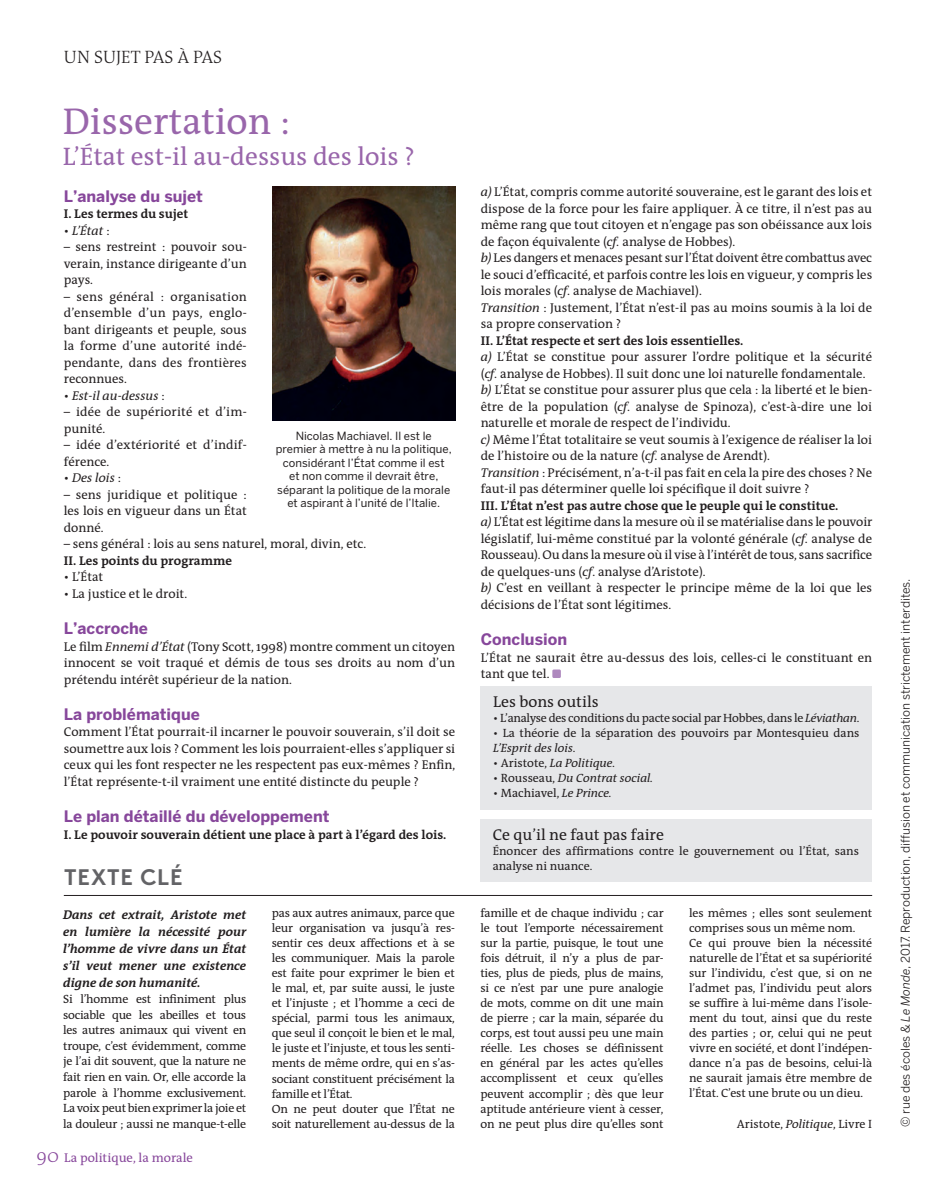
<style>
.page{position:relative;width:936px;height:1191px;background:#fff}
.page>*{position:absolute;margin:0;border:0;box-sizing:border-box;transform-origin:0 0}
.t1{font:37.5px "The Antiqua B5";color:#9966ab}
.t2{font:25.5px "The Antiqua B5";color:#9966ab}
.t3{font:700 22.5px "Brown";letter-spacing:.035em;color:#636366}
.t4{font:300 18px "The Antiqua B3";color:#231f20}
.t5{font:300 18px "The Antiqua B3";color:#87479b}
.t6{font:700 15.75px "Benton Sans";color:#87479b}
.t7{font:15.75px "The Antiqua B5";color:#231f20}
.t8{font:12.75px/16.5px "The Antiqua B5";color:#231f20}
.t9{font:700 12.75px "The Antiqua B7";color:#231f20}
.t10{font:italic 700 12.75px/17.1px "The Antiqua";color:#231f20;text-align:justify}
.t11{font:italic 12.75px "The Antiqua B5 i";color:#231f20}
.t12{font:12.75px "The Antiqua B5";color:#87479b}
.t13{font:12px/15px "The Antiqua B5";letter-spacing:-.02em;color:#231f20;text-align:justify}
.t14{font:12px/15px "The Antiqua B5";color:#231f20}
.t15{font:12px "Benton Sans";color:#231f20}
.t16{font:italic 12px "The Antiqua B5 i";color:#231f20}
.t17{font:11.25px/13.5px "Benton Sans";color:#231f20;text-align:center}
.s1{font-family:"The Antiqua B5";font-style:normal}
.s2{font-family:"The Antiqua B5 i";font-style:italic}
.s3{font-style:italic}
</style>
<div class="page">
<div style="left:552px;top:669px;width:9px;height:9px;background:#ae88be;border-radius:2px"></div>
<img style="left:272px;top:187px;width:183px;height:233px">
<hr style="left:64px;top:895px;width:808px;height:1px;background:#231f20">
<div style="left:480px;top:819px;width:391px;height:63px;background:#e6e7e9"></div>
<div style="left:480px;top:687px;width:392px;height:123px;background:#e6e7e9"></div>
<h3 class="t4" style="left:64px;top:48px;width:160px">UN SUJET PAS À PAS</h3>
<h1 class="t1" style="left:63px;top:102px;width:229px">Dissertation :</h1>
<h2 class="t2" style="left:63px;top:143px;width:354px">L’État est-il au-dessus des lois ?</h2>
<p class="t6" style="left:64px;top:187px;width:141px">L’analyse du sujet</p>
<p class="t9" style="left:64px;top:207px;width:126px">I. Les termes du sujet</p>
<p class="t11" style="left:64px;top:224px;width:48px"><span class="s1">•</span> L’État <span class="s1">:</span></p>
<p class="t8" style="left:64px;top:239px;width:184px;text-align:justify">– sens restreint : pouvoir sou&shy;verain, instance dirigeante d’un pays.</p>
<p class="t8" style="left:64px;top:289px;width:184px;text-align:justify">– sens général : organisation d’ensemble d’un pays, englo&shy;bant dirigeants et peuple, sous la forme d’une autorité indé&shy;pendante, dans des frontières reconnues.</p>
<p class="t11" style="left:64px;top:389px;width:102px"><span class="s1">•</span> Est-il au-dessus <span class="s1">:</span></p>
<p class="t8" style="left:64px;top:404px;width:184px">– idée de supériorité et d’im&shy;punité.</p>
<p class="t8" style="left:64px;top:437px;width:184px">– idée d’extériorité et d’indif&shy;férence.</p>
<p class="t11" style="left:64px;top:471px;width:59px"><span class="s1">•</span> Des lois <span class="s1">:</span></p>
<p class="t8" style="left:64px;top:487px;width:184px;text-align:justify">– sens juridique et politique : les lois en vigueur dans un État donné.</p>
<p class="t8" style="left:64px;top:536px;width:304px">– sens général : lois au sens naturel, moral, divin, etc.</p>
<p class="t9" style="left:64px;top:553px;width:170px">II. Les points du programme</p>
<p class="t8" style="left:64px;top:569px;width:41px">• L’État</p>
<p class="t8" style="left:64px;top:586px;width:125px">• La justice et le droit.</p>
<p class="t6" style="left:64px;top:619px;width:86px">L’accroche</p>
<p class="t8" style="left:64px;top:638px;width:393px;text-align:justify">Le film <span class="s2">Ennemi d’État</span> (Tony Scott, 1998) montre comment un citoyen innocent se voit traqué et démis de tous ses droits au nom d’un prétendu intérêt supérieur de la nation.</p>
<p class="t6" style="left:64px;top:705px;width:137px">La problématique</p>
<p class="t8" style="left:64px;top:724px;width:393px;text-align:justify">Comment l’État pourrait-il incarner le pouvoir souverain, s’il doit se soumettre aux lois ? Comment les lois pourraient-elles s’appliquer si ceux qui les font respecter ne les respectent pas eux-mêmes ? Enfin, l’État représente-t-il vraiment une entité distincte du peuple ?</p>
<p class="t6" style="left:64px;top:807px;width:267px">Le plan détaillé du développement</p>
<p class="t9" style="left:64px;top:827px;width:384px">I. Le pouvoir souverain détient une place à part à l’égard des lois.</p>
<p class="t17" style="left:276px;top:429px;width:178px">Nicolas Machiavel. Il est le premier à mettre à nu la politique, considérant l’État comme il est<br>et non comme il devrait être, séparant la politique de la morale et aspirant à l’unité de l’Italie.</p>
<h3 class="t3" style="left:64px;top:858px;width:120px">TEXTE CLÉ</h3>
<p class="t8" style="left:480px;top:184px;width:393px"><span class="s2">a)</span> L’État, compris comme autorité souveraine, est le garant des lois et dispose de la force pour les faire appliquer. À ce titre, il n’est pas au même rang que tout citoyen et n’engage pas son obéissance aux lois de façon équivalente (<span class="s2">cf.</span> analyse de Hobbes).<br><span class="s2">b)</span> Les dangers et menaces pesant sur l’État doivent être combattus avec le souci d’efficacité, et parfois contre les lois en vigueur, y compris les lois morales (<span class="s2">cf.</span> analyse de Machiavel).<br><span class="s2">Transition</span> : Justement, l’État n’est-il pas au moins soumis à la loi de sa propre conservation ?</p>
<p class="t9" style="left:480px;top:333px;width:264px">II. L’État respecte et sert des lois essentielles.</p>
<p class="t8" style="left:480px;top:349px;width:393px"><span class="s2">a)</span> L’État se constitue pour assurer l’ordre politique et la sécurité (<span class="s2">cf.</span> analyse de Hobbes). Il suit donc une loi naturelle fondamentale. <span class="s2">b)</span> L’État se constitue pour assurer plus que cela : la liberté et le bien&shy;être de la population (<span class="s2">cf.</span> analyse de Spinoza), c’est-à-dire une loi naturelle et morale de respect de l’individu.<br><span class="s2">c)</span> Même l’État totalitaire se veut soumis à l’exigence de réaliser la loi de l’histoire ou de la nature (<span class="s2">cf.</span> analyse de Arendt).<br><span class="s2">Transition</span> : Précisément, n’a-t-il pas fait en cela la pire des choses ? Ne faut-il pas déterminer quelle loi spécifique il doit suivre ?</p>
<p class="t9" style="left:480px;top:498px;width:359px">III. L’État n’est pas autre chose que le peuple qui le constitue.</p>
<p class="t8" style="left:480px;top:514px;width:393px"><span class="s2">a)</span> L’État est légitime dans la mesure où il se matérialise dans le pouvoir législatif, lui-même constitué par la volonté générale (<span class="s2">cf.</span> analyse de Rousseau). Ou dans la mesure où il vise à l’intérêt de tous, sans sacrifice de quelques-uns (<span class="s2">cf</span>. analyse d’Aristote).<br><span class="s2">b)</span> C’est en veillant à respecter le principe même de la loi que les décisions de l’État sont légitimes.</p>
<p class="t6" style="left:480px;top:630px;width:88px">Conclusion</p>
<p class="t8" style="left:480px;top:649px;width:393px">L’État ne saurait être au-dessus des lois, celles-ci le constituant en tant que tel.</p>
<p class="t7" style="left:493px;top:693px;width:107px">Les bons outils</p>
<p class="t13" style="left:493px;top:711px;width:368px">• L’analyse des conditions du pacte social par Hobbes, dans le <span class="s2">Léviathan</span>.</p>
<p class="t14" style="left:493px;top:726px;width:368px">• La théorie de la séparation des pouvoirs par Montesquieu dans</p>
<p class="t16" style="left:493px;top:742px;width:84px">L’Esprit des lois<span class="s1">.</span></p>
<p class="t16" style="left:493px;top:757px;width:124px"><span class="s1">• Aristote,</span> La Politique.</p>
<p class="t16" style="left:493px;top:772px;width:161px"><span class="s1">• Rousseau,</span> Du Contrat social.</p>
<p class="t14" style="left:493px;top:786px;width:120px">• Machiavel, <span class="s2">Le Prince.</span></p>
<p class="t7" style="left:492px;top:826px;width:173px">Ce qu’il ne faut pas faire</p>
<p class="t14" style="left:492px;top:843px;width:368px">Énoncer des affirmations contre le gouvernement ou l’État, sans analyse ni nuance.</p>
<p class="t10" style="left:63px;top:906px;width:185px">Dans cet extrait, Aristote met en lumière la nécessité pour l’homme de vivre dans un État s’il veut mener une existence digne de son humanité.</p>
<p class="t13" style="left:63px;top:991px;width:185px;line-height:15.6px">Si l’homme est infiniment plus sociable que les abeilles et tous les autres animaux qui vivent en troupe, c’est évidemment, comme je l’ai dit souvent, que la nature ne fait rien en vain. Or, elle accorde la parole à l’homme exclusivement.<br>La voix peut bien exprimer la joie et la douleur ; aussi ne manque-t-elle</p>
<p class="t12" style="left:64px;top:1150px;width:130px">La politique, la morale</p>
<h3 class="t5" style="left:36px;top:1147px;width:24px">90</h3>
<p class="t13" style="left:272px;top:905px;width:185px;text-align:left">pas aux autres animaux, parce que leur organisation va jusqu’à res&shy;sentir ces deux affections et à se les communiquer. Mais la parole est faite pour exprimer le bien et le mal, et, par suite aussi, le juste et l’injuste ; et l’homme a ceci de spécial, parmi tous les animaux, que seul il conçoit le bien et le mal, le juste et l’injuste, et tous les senti&shy;ments de même ordre, qui en s’as&shy;sociant constituent précisément la famille et l’État.<br>On ne peut douter que l’État ne soit naturellement au-dessus de la</p>
<p class="t13" style="left:480px;top:905px;width:185px">famille et de chaque individu ; car le tout l’emporte nécessairement sur la partie, puisque, le tout une fois détruit, il n’y a plus de par&shy;ties, plus de pieds, plus de mains, si ce n’est par une pure analogie de mots, comme on dit une main de pierre ; car la main, séparée du corps, est tout aussi peu une main réelle. Les choses se définissent en général par les actes qu’elles accomplissent et ceux qu’elles peuvent accomplir ; dès que leur aptitude antérieure vient à cesser, on ne peut plus dire qu’elles sont</p>
<p class="t13" style="left:689px;top:905px;width:185px;text-align:left">les mêmes ; elles sont seulement comprises sous un même nom.<br>Ce qui prouve bien la nécessité naturelle de l’État et sa supériorité sur l’individu, c’est que, si on ne l’admet pas, l’individu peut alors se suffire à lui-même dans l’isole&shy;ment du tout, ainsi que du reste des parties ; or, celui qui ne peut vivre en société, et dont l’indépen&shy;dance n’a pas de besoins, celui-là ne saurait jamais être membre de l’État. C’est une brute ou un dieu.</p>
<p class="t14" style="left:736px;top:1116px;width:137px">Aristote, <span class="s2">Politique</span>, Livre I</p>
<p class="t15" style="left:898px;top:1127px;width:550px;rotate:-90deg">© rue des écoles &amp; <span class="s3">Le Monde</span>, 2017. Reproduction, diffusion et communication strictement interdites.</p>
</div>
